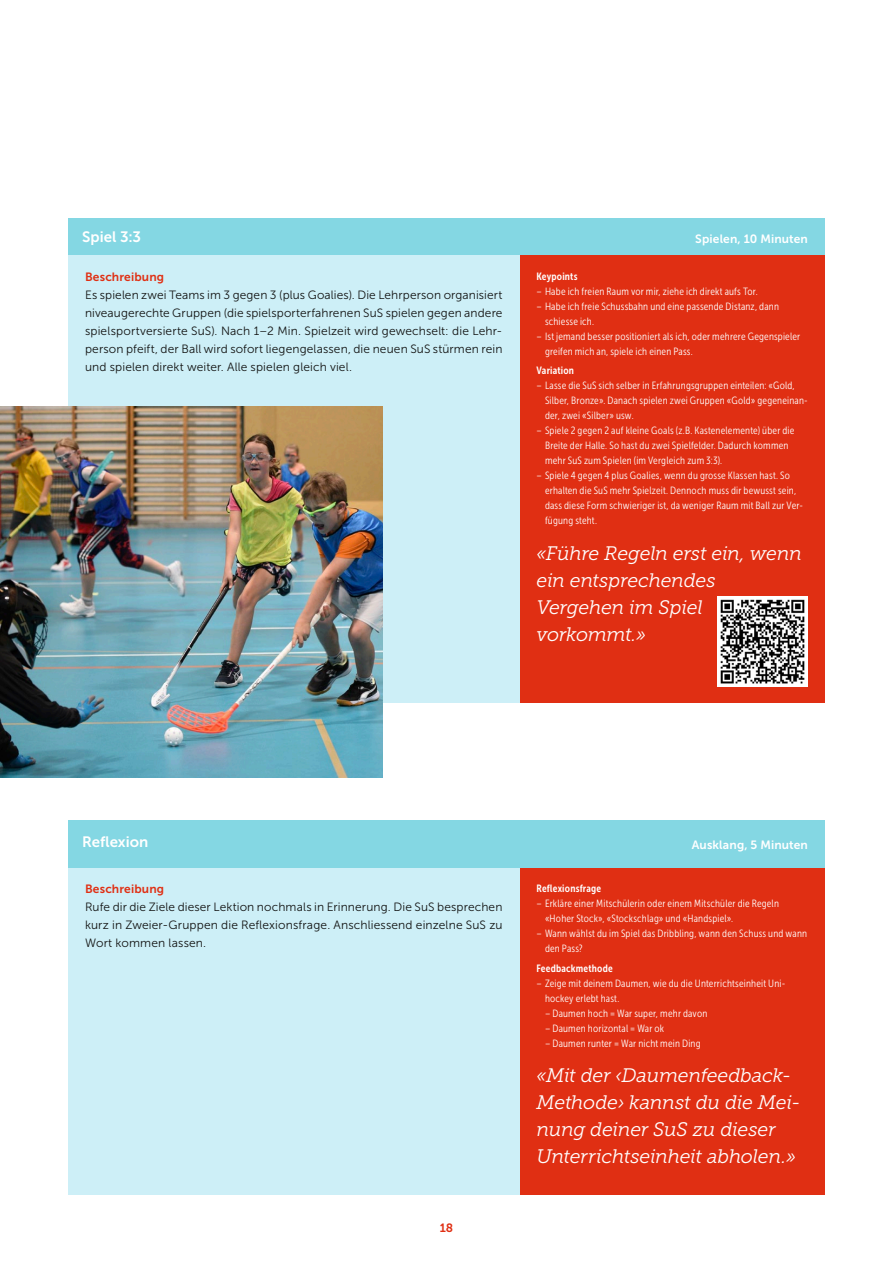
<style>
.page{position:relative;width:893px;height:1263px;background:#fff}
.page>*{position:absolute;margin:0;border:0;box-sizing:border-box;transform-origin:0 0}
.t1{font:italic 19.5px/27px "Museo Slab 300";letter-spacing:-.015em;color:#fff}
.t2{font:15px "Museo Sans 700";letter-spacing:.005em;color:#fff}
.t3{font:12px/18px "Museo Sans 300";letter-spacing:.01em;color:#131413;text-align:justify}
.t4{font:12px "Museo Sans 700";letter-spacing:.015em;color:#fff}
.t5{font:12px "Museo Sans 700";letter-spacing:.01em;color:#e02f13}
.t6{font:10.5px/15px "Museo Sans Cond 300";letter-spacing:.02em;color:#fff}
.t7{font:10.5px "Museo Sans Cond 700";letter-spacing:.02em;color:#fff}
</style>
<div class="page">
<div style="left:519px;top:867px;width:306px;height:328px;background:#e02f13"></div>
<div style="left:68px;top:867px;width:451px;height:328px;background:#cdeff7"></div>
<div style="left:68px;top:820px;width:757px;height:47px;background:#84d7e3"></div>
<div style="left:519px;top:255px;width:306px;height:447px;background:#e02f13"></div>
<div style="left:68px;top:255px;width:451px;height:447px;background:#cdeff7"></div>
<div style="left:68px;top:219px;width:757px;height:36px;background:#84d7e3"></div>
<img style="left:0;top:406px;width:382px;height:372px">
<img style="left:718px;top:597px;width:90px;height:90px">
<h2 class="t2" style="left:82px;top:229px;width:61px">Spiel 3:3</h2>
<p class="t4" style="left:695px;top:232px;width:114px">Spielen, 10 Minuten</p>
<p class="t5" style="left:85px;top:270px;width:81px">Beschreibung</p>
<p class="t3" style="left:85px;top:286px;width:419px">Es spielen zwei Teams im 3 gegen 3 (plus Goalies). Die Lehrperson organisiert niveaugerechte Gruppen (die spielsporterfahrenen SuS spielen gegen andere spielsportversierte SuS). Nach 1–2 Min. Spielzeit wird gewechselt: die Lehr&shy;person pfeift, der Ball wird sofort liegengelassen, die neuen SuS stürmen rein und spielen direkt weiter. Alle spielen gleich viel.</p>
<p class="t7" style="left:536px;top:270px;width:42px">Keypoints</p>
<p class="t6" style="left:536px;top:284px;width:223px">– Habe ich freien Raum vor mir, ziehe ich direkt aufs Tor.</p>
<p class="t6" style="left:545px;top:299px;width:236px;text-indent:-9px">– Habe ich freie Schussbahn und eine passende Distanz, dann schiesse ich.</p>
<p class="t6" style="left:545px;top:329px;width:257px;text-indent:-9px">– Ist jemand besser positioniert als ich, oder mehrere Gegenspieler greifen mich an, spiele ich einen Pass.</p>
<p class="t7" style="left:536px;top:365px;width:39px">Variation</p>
<p class="t6" style="left:545px;top:378px;width:264px;text-indent:-9px">– Lasse die SuS sich selber in Erfahrungsgruppen einteilen: «Gold,<br>Silber, Bronze». Danach spielen zwei Gruppen «Gold» gegeneinan&shy;der, zwei «Silber» usw.</p>
<p class="t6" style="left:545px;top:423px;width:251px;text-indent:-9px">– Spiele 2 gegen 2 auf kleine Goals (z.B. Kastenelemente) über die<br>Breite der Halle. So hast du zwei Spielfelder. Dadurch kommen mehr SuS zum Spielen (im Vergleich zum 3:3).</p>
<p class="t6" style="left:545px;top:468px;width:259px;text-indent:-9px">– Spiele 4 gegen 4 plus Goalies, wenn du grosse Klassen hast. So erhalten die SuS mehr Spielzeit. Dennoch muss dir bewusst sein, dass diese Form schwieriger ist, da weniger Raum mit Ball zur Ver&shy;fügung steht.</p>
<h1 class="t1" style="left:536px;top:539px;width:267px">«Führe Regeln erst ein, wenn ein entsprechendes<br>Vergehen im Spiel vorkommt.»</h1>
<h2 class="t2" style="left:82px;top:833px;width:68px">Reflexion</h2>
<p class="t4" style="left:692px;top:838px;width:118px">Ausklang, 5 Minuten</p>
<p class="t5" style="left:85px;top:882px;width:81px">Beschreibung</p>
<p class="t3" style="left:85px;top:898px;width:419px">Rufe dir die Ziele dieser Lektion nochmals in Erinnerung. Die SuS besprechen kurz in Zweier-Gruppen die Reflexionsfrage. Anschliessend einzelne SuS zu Wort kommen lassen.</p>
<p class="t5" style="left:440px;top:1221px;width:15px">18</p>
<p class="t7" style="left:536px;top:883px;width:66px">Reflexionsfrage</p>
<p class="t6" style="left:545px;top:896px;width:235px;text-indent:-9px">– Erkläre einer Mitschülerin oder einem Mitschüler die Regeln «Hoher Stock», «Stockschlag» und «Handspiel».</p>
<p class="t6" style="left:545px;top:926px;width:264px;text-indent:-9px">– Wann wählst du im Spiel das Dribbling, wann den Schuss und wann den Pass?</p>
<p class="t7" style="left:536px;top:962px;width:78px">Feedbackmethode</p>
<p class="t6" style="left:545px;top:975px;width:242px;text-indent:-9px">– Zeige mit deinem Daumen, wie du die Unterrichtseinheit Uni&shy;hockey erlebt hast.</p>
<p class="t6" style="left:545px;top:1005px;width:164px">– Daumen hoch = War super, mehr davon</p>
<p class="t6" style="left:545px;top:1020px;width:121px">– Daumen horizontal = War ok</p>
<p class="t6" style="left:545px;top:1035px;width:157px">– Daumen runter = War nicht mein Ding</p>
<h1 class="t1" style="left:536px;top:1062px;width:266px">«Mit der ‹Daumenfeedback-<br>Methode› kannst du die Mei&shy;nung deiner SuS zu dieser<br>Unterrichtseinheit abholen.»</h1>
</div>
